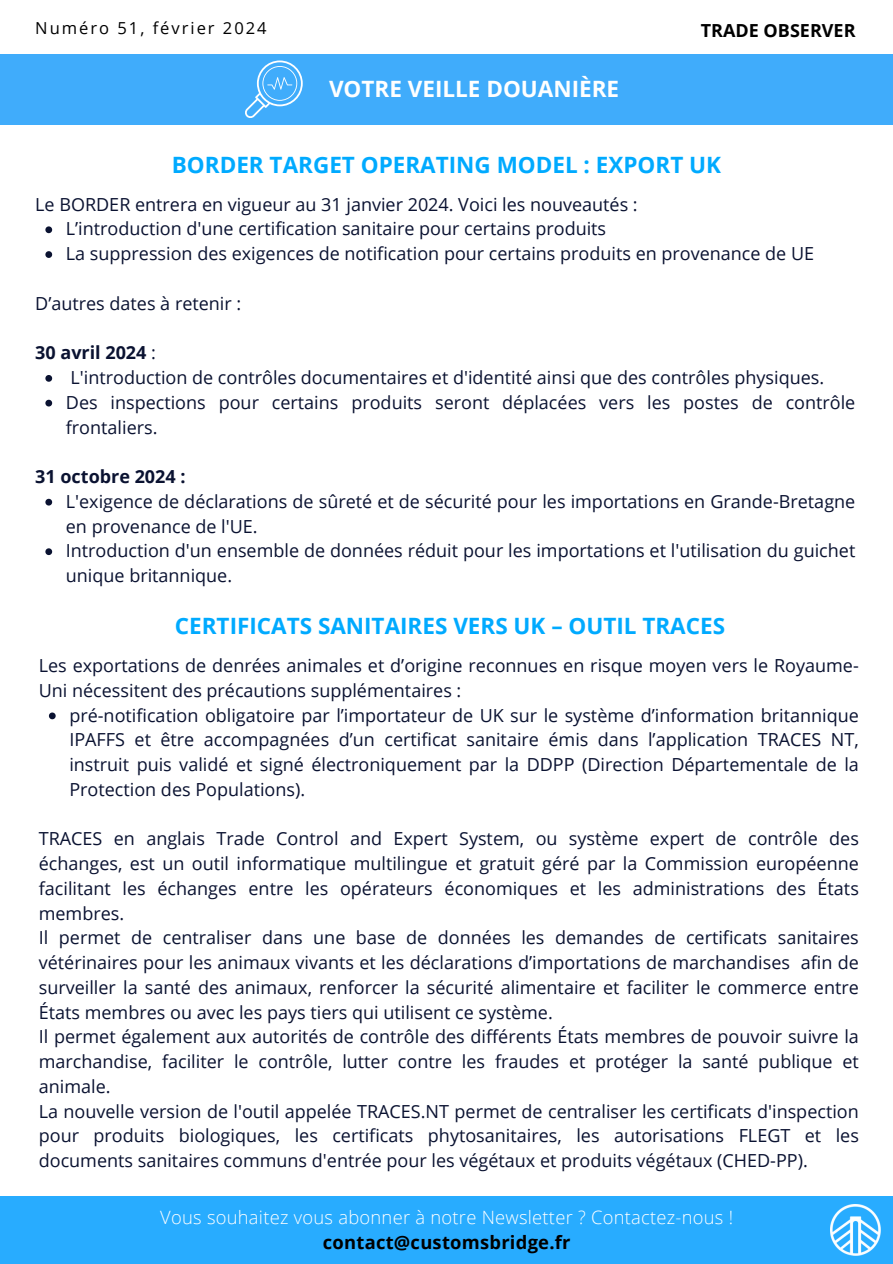
<style>
.page{position:relative;width:893px;height:1264px;background:#fff}
.page>*{position:absolute;margin:0;border:0;box-sizing:border-box;transform-origin:0 0}
.t1{font:700 22.5px "Open Sans";color:#0af}
.t2{font:700 22.5px "Open Sans";color:#fff}
.t3{font:300 18.3px "Open Sans";letter-spacing:.015em;color:#fff}
.t4{font:700 18.3px "Open Sans";letter-spacing:.015em;color:#000}
.t5{font:18px/24.8px "Open Sans";color:#0a1231;text-align:justify}
.t6{font:700 18px "Open Sans";color:#0a1231}
.t7{font:700 18px "Open Sans";color:#000}
.t8{font:16.5px "Open Sans";letter-spacing:.12em;color:#000}
.s1{font-weight:400}
</style>
<div class="page">
<div style="left:0;top:1196px;width:892px;height:67px;background:#28acff"></div>
<div style="left:0;top:54px;width:892px;height:70px;background:#40acfb"></div>
<svg style="left:245px;top:60px;width:57px;height:58px"></svg>
<svg style="left:45px;top:226px;width:7px;height:7px"></svg>
<svg style="left:45px;top:251px;width:7px;height:7px"></svg>
<svg style="left:45px;top:375px;width:7px;height:7px"></svg>
<svg style="left:45px;top:400px;width:7px;height:6px"></svg>
<svg style="left:45px;top:499px;width:7px;height:6px"></svg>
<svg style="left:45px;top:548px;width:7px;height:7px"></svg>
<svg style="left:49px;top:712px;width:7px;height:7px"></svg>
<p class="t8" style="left:35px;top:16px;width:233px">Numéro 51, février 2024</p>
<h1 class="t2" style="left:329px;top:73px;width:292px">VOTRE VEILLE DOUANIÈRE</h1>
<h1 class="t7" style="left:700px;top:17px;width:156px">TRADE OBSERVER</h1>
<p class="t1" style="left:172px;top:149px;width:550px">BORDER TARGET OPERATING MODEL : EXPORT UK</p>
<p class="t5" style="left:35px;top:191px;width:604px">Le BORDER entrera en vigueur au 31 janvier 2024. Voici les nouveautés :</p>
<p class="t5" style="left:66px;top:216px;width:542px">L’introduction d'une certification sanitaire pour certains produits</p>
<p class="t5" style="left:66px;top:241px;width:749px">La suppression des exigences de notification pour certains produits en provenance de UE</p>
<p class="t5" style="left:35px;top:290px;width:207px">D’autres dates à retenir :</p>
<p class="t6" style="left:35px;top:340px;width:122px">30 avril 2024 <span class="s1">:</span></p>
<p class="t5" style="left:71px;top:364px;width:755px">L'introduction de contrôles documentaires et d'identité ainsi que des contrôles physiques.</p>
<h3 class="t5" style="left:66px;top:389px;width:791px">Des inspections pour certains produits seront déplacées vers les postes de contrôle frontaliers.</h3>
<p class="t6" style="left:35px;top:464px;width:152px">31 octobre 2024 :</p>
<p class="t5" style="left:66px;top:488px;width:790px">L'exigence de déclarations de sûreté et de sécurité pour les importations en Grande-Bretagne en provenance de l'UE.</p>
<h1 class="t5" style="left:66px;top:538px;width:790px">Introduction d'un ensemble de données réduit pour les importations et l'utilisation du guichet unique britannique.</h1>
<p class="t1" style="left:175px;top:610px;width:551px">CERTIFICATS SANITAIRES VERS UK – OUTIL TRACES</p>
<p class="t5" style="left:39px;top:652px;width:821px">Les exportations de denrées animales et d’origine reconnues en risque moyen vers le Royaume-<br>Uni nécessitent des précautions supplémentaires :</p>
<p class="t5" style="left:69px;top:702px;width:791px">pré-notification obligatoire par l’importateur de UK sur le système d’information britannique IPAFFS et être accompagnées d’un certificat sanitaire émis dans l’application TRACES NT, instruit puis validé et signé électroniquement par la DDPP (Direction Départementale de la Protection des Populations).</p>
<p class="t5" style="left:39px;top:826px;width:821px">TRACES en anglais Trade Control and Expert System, ou système expert de contrôle des échanges, est un outil informatique multilingue et gratuit géré par la Commission européenne facilitant les échanges entre les opérateurs économiques et les administrations des États membres.</p>
<p class="t5" style="left:39px;top:925px;width:821px">Il permet de centraliser dans une base de données les demandes de certificats sanitaires vétérinaires pour les animaux vivants et les déclarations d’importations de marchandises afin de surveiller la santé des animaux, renforcer la sécurité alimentaire et faciliter le commerce entre États membres ou avec les pays tiers qui utilisent ce système.</p>
<p class="t5" style="left:39px;top:1024px;width:821px">Il permet également aux autorités de contrôle des différents États membres de pouvoir suivre la marchandise, faciliter le contrôle, lutter contre les fraudes et protéger la santé publique et animale.</p>
<p class="t5" style="left:39px;top:1098px;width:821px">La nouvelle version de l'outil appelée TRACES.NT permet de centraliser les certificats d'inspection pour produits biologiques, les certificats phytosanitaires, les autorisations FLEGT et les documents sanitaires communs d'entrée pour les végétaux et produits végétaux (CHED-PP).</p>
<p class="t3" style="left:160px;top:1203px;width:574px">Vous souhaitez vous abonner à notre Newsletter ? Contactez-nous !</p>
<p class="t4" style="left:323px;top:1229px;width:249px">contact@customsbridge.fr</p>
</div>
